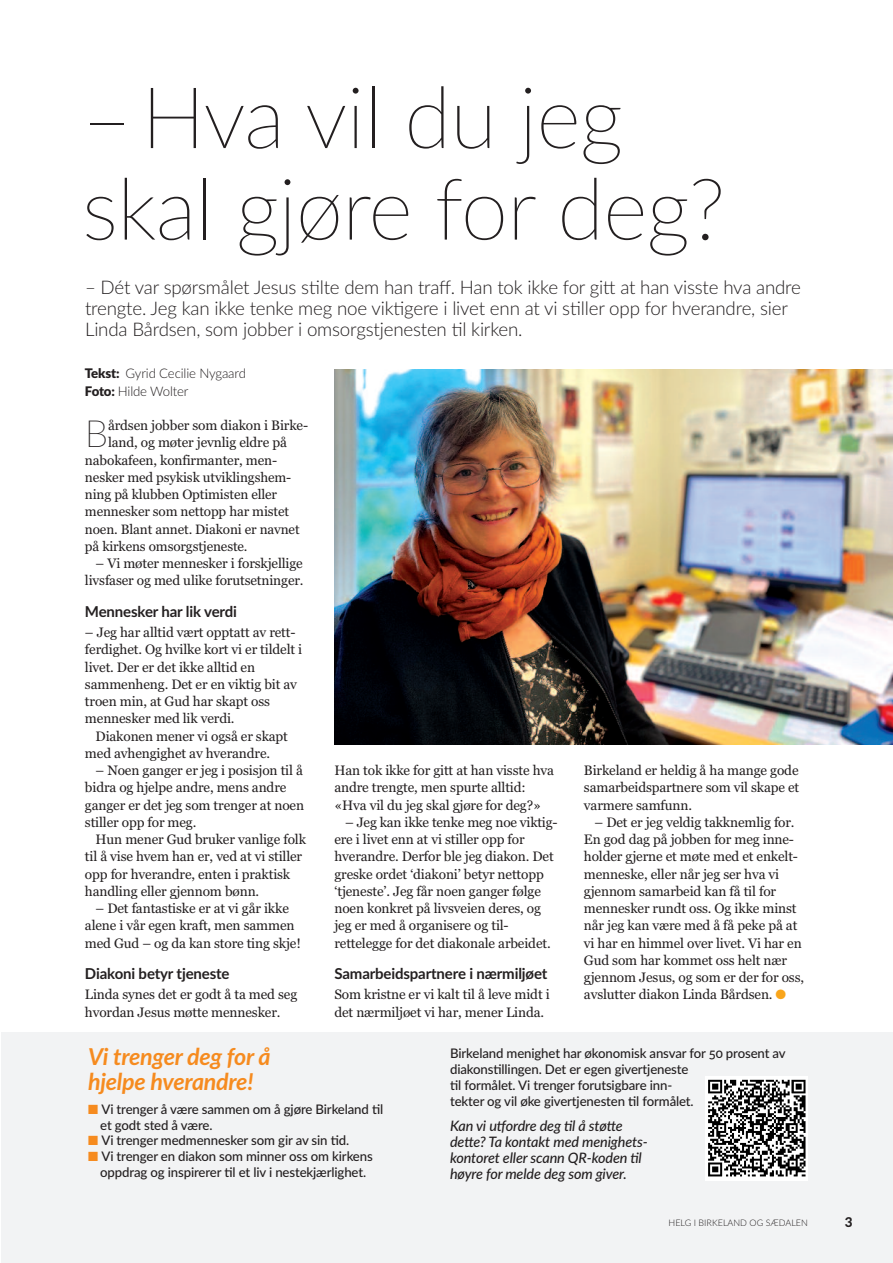
<style>
.page{position:relative;width:893px;height:1263px;background:#fff}
.page>*{position:absolute;margin:0;border:0;box-sizing:border-box;transform-origin:0 0}
.t1{font:100 85.5px/91.5px "Lato";letter-spacing:-.01em;color:#231f20}
.t2{font:100 37.5px "Lato";color:#231f20}
.t3{font:italic 700 23.25px/25px "Lato";letter-spacing:-.01em;color:#f68b1f}
.t4{font:300 18.75px/21px "Lato";letter-spacing:-.01em;color:#231f20}
.t5{font:700 15px "Lato";letter-spacing:-.01em;color:#231f20}
.t6{font:italic 500 14.4px/16px "Lato";letter-spacing:-.01em;color:#231f20}
.t7{font:13.65px/17.2px "Georgia";letter-spacing:-.01em;color:#231f20}
.t8{font:13.5px/17.2px "Georgia";letter-spacing:-.01em;color:#231f20}
.t9{font:800 13.5px "Lato";color:#231f20}
.t10{font:500 13.2px/15.9px "Lato";letter-spacing:-.01em;color:#231f20}
.t11{font:300 13.2px/17.2px "Lato";letter-spacing:-.01em;color:#231f20}
.t12{font:300 9px "Lato";color:#231f20}
.s1{font-weight:900}
.s2{font-size:13.65px}
.s3{color:#f9a51b}
.s4{color:#f68b1f}
</style>
<div class="page">
<div style="left:1px;top:1032px;width:892px;height:231px;background:#f2f3f4"></div>
<hr style="left:0;top:0;width:1px;height:184px;background:#f68b1f">
<img style="left:706px;top:1077px;width:102px;height:103px">
<img style="left:334px;top:369px;width:559px;height:375px">
<h1 class="t1" style="left:82px;top:73px;width:645px">–Hva vil du jeg skal gjøre for deg?</h1>
<p class="t4" style="left:85px;top:277px;width:717px">– Dét var spørsmålet Jesus stilte dem han traff. Han tok ikke for gitt at han visste hva andre trengte. Jeg kan ikke tenke meg noe viktigere i livet enn at vi stiller opp for hverandre, sier<br>Linda Bårdsen, som jobber i omsorgstjenesten til kirken.</p>
<p class="t11" style="left:85px;top:365px;width:163px"><span class="s1">Tekst:</span> Gyrid Cecilie Nygaard<br><span class="s1">Foto:</span> Hilde Wolter</p>
<h2 class="t2" style="left:85px;top:412px;width:25px">B</h2>
<p class="t7" style="left:108px;top:417px;width:202px">årdsen jobber som diakon i Birke-</p>
<p class="t7" style="left:108px;top:434px;width:180px">land, og møter jevnlig eldre på</p>
<p class="t7" style="left:85px;top:451px;width:194px">nabokafeen, konfirmanter, men-</p>
<p class="t8" style="left:85px;top:469px;width:216px"><span class="s2">nesker</span> med psykisk utviklingshem&shy;ning på klubben Optimisten eller mennesker som nettopp har mistet noen. Blant annet. Diakoni er navnet på kirkens omsorgstjeneste.</p>
<p class="t7" style="left:85px;top:555px;width:220px;text-align:right">– Vi møter mennesker i forskjellige livsfaser og med ulike forutsetninger.</p>
<p class="t5" style="left:85px;top:603px;width:153px">Mennesker har lik verdi</p>
<p class="t7" style="left:85px;top:624px;width:219px">– Jeg har alltid vært opptatt av rett&shy;ferdighet. Og hvilke kort vi er tildelt i livet. Der er det ikke alltid en sammenheng. Det er en viktig bit av troen min, at Gud har skapt oss mennesker med lik verdi.</p>
<p class="t7" style="left:85px;top:727px;width:205px;text-indent:11px">Diakonen mener vi også er skapt med avhengighet av hverandre.</p>
<p class="t7" style="left:85px;top:762px;width:221px;text-indent:11px">– Noen ganger er jeg i posisjon til å bidra og hjelpe andre, mens andre ganger er det jeg som trenger at noen stiller opp for meg.</p>
<p class="t7" style="left:85px;top:831px;width:223px;text-indent:11px">Hun mener Gud bruker vanlige folk til å vise hvem han er, ved at vi stiller opp for hverandre, enten i praktisk handling eller gjennom bønn.</p>
<p class="t7" style="left:85px;top:900px;width:217px;text-align:center">– Det fantastiske er at vi går ikke alene i vår egen kraft, men sammen med Gud – og da kan store ting skje!</p>
<p class="t5" style="left:85px;top:965px;width:146px">Diakoni betyr tjeneste</p>
<p class="t7" style="left:85px;top:986px;width:214px">Linda synes det er godt å ta med seg hvordan Jesus møtte mennesker.</p>
<p class="t7" style="left:334px;top:762px;width:221px">Han tok ikke for gitt at han visste hva andre trengte, men spurte alltid: «Hva vil du jeg skal gjøre for deg?»</p>
<p class="t7" style="left:334px;top:813px;width:225px;text-indent:11px">– Jeg kan ikke tenke meg noe viktig&shy;ere i livet enn at vi stiller opp for hverandre. Derfor ble jeg diakon. Det greske ordet ‘diakoni’ betyr nettopp ‘tjeneste’. Jeg får noen ganger følge noen konkret på livsveien deres, og jeg er med å organisere og til&shy;rettelegge for det diakonale arbeidet.</p>
<p class="t5" style="left:334px;top:965px;width:214px">Samarbeidspartnere i nærmiljøet</p>
<p class="t7" style="left:334px;top:986px;width:217px">Som kristne er vi kalt til å leve midt i det nærmiljøet vi har, mener Linda.</p>
<p class="t7" style="left:584px;top:762px;width:217px;text-align:justify">Birkeland er heldig å ha mange gode samarbeidspartnere som vil skape et varmere samfunn.</p>
<p class="t7" style="left:584px;top:813px;width:222px;text-indent:11px">– Det er jeg veldig takknemlig for.<br>En god dag på jobben for meg inne&shy;holder gjerne et møte med et enkelt&shy;menneske, eller når jeg ser hva vi gjennom samarbeid kan få til for mennesker rundt oss. Og ikke minst når jeg kan være med å få peke på at vi har en himmel over livet. Vi har en Gud som har kommet oss helt nær gjennom Jesus, og som er der for oss, avslutter diakon Linda Bårdsen. <span class="s3">●</span></p>
<h3 class="t3" style="left:88px;top:1044px;width:184px">Vi trenger deg for å hjelpe hverandre!</h3>
<p class="t10" style="left:100px;top:1101px;width:285px;text-indent:-12px"><span class="s4">■</span> Vi trenger å være sammen om å gjøre Birkeland til et godt sted å være.</p>
<p class="t10" style="left:88px;top:1133px;width:263px"><span class="s4">■</span> Vi trenger medmennesker som gir av sin tid.</p>
<p class="t10" style="left:88px;top:1149px;width:286px;text-align:center"><span class="s4">■</span> Vi trenger en diakon som minner oss om kirkens oppdrag og inspirerer til et liv i nestekjærlighet.</p>
<p class="t10" style="left:450px;top:1046px;width:337px">Birkeland menighet har økonomisk ansvar for 50 prosent av diakonstillingen. Det er egen givertjeneste<br>til formålet. Vi trenger forutsigbare inn-<br>tekter og vil øke givertjenesten til formålet.</p>
<p class="t6" style="left:450px;top:1118px;width:199px">Kan vi utfordre deg til å støtte dette? Ta kontakt med menighets&shy;kontoret eller scann QR-koden til høyre for melde deg som giver.</p>
<p class="t12" style="left:669px;top:1218px;width:141px">HELG I BIRKELAND OG SÆDALEN</p>
<p class="t9" style="left:845px;top:1214px;width:9px">3</p>
</div>
